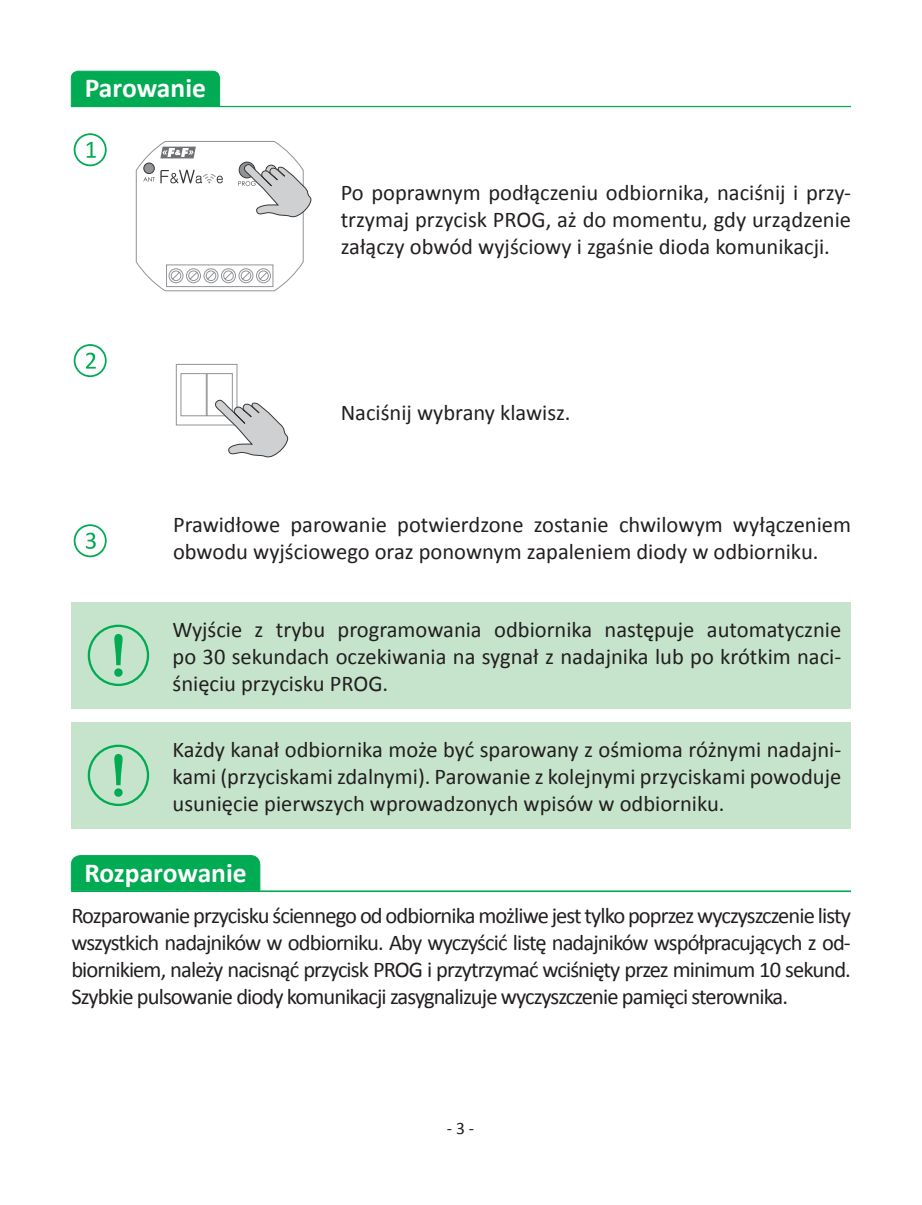
<style>
.page{position:relative;width:922px;height:1205px;background:#fff}
.page>*{position:absolute;margin:0;border:0;box-sizing:border-box;transform-origin:0 0}
.t1{font:700 27.5px "Calibri";color:#fff}
.t2{font:22.5px/27px "Calibri";color:#231f20;text-align:justify}
.t3{font:17.5px "Calibri";color:#231f20}
</style>
<div class="page">
<div style="left:163px;top:602px;width:687px;height:107px;background:#c6e4cc"></div>
<div style="left:71px;top:602px;width:92px;height:107px;background:#c6e4cc"></div>
<div style="left:88px;top:625px;width:61px;height:61px;border:2px solid #00ab53;border-radius:50%"></div>
<svg style="left:114px;top:634px;width:9px;height:43px"></svg>
<div style="left:71px;top:71px;width:149px;height:35px;background:#00ab53"></div>
<hr style="left:71px;top:106px;width:779px;height:1px;background:#00ab53">
<div style="left:239px;top:162px;width:16px;height:16px;border:1px solid #383839;border-radius:50%"></div>
<div style="left:144px;top:163px;width:10px;height:11px;background:#919396;border-radius:50%"></div>
<div style="left:143px;top:163px;width:12px;height:11px;border:1px solid #383839;border-radius:50%"></div>
<svg style="left:160px;top:147px;width:36px;height:11px"></svg>
<svg style="left:143px;top:170px;width:80px;height:13px"></svg>
<svg style="left:166px;top:265px;width:107px;height:22px"></svg>
<div style="left:136px;top:141px;width:167px;height:150px;border:1px solid #919396;border-radius:29px"></div>
<svg style="left:238px;top:163px;width:74px;height:71px"></svg>
<div style="left:70px;top:855px;width:190px;height:36px;background:#00ab53"></div>
<hr style="left:71px;top:890px;width:779px;height:2px;background:#00ab53">
<div style="left:163px;top:722px;width:687px;height:107px;background:#c6e4cc"></div>
<div style="left:71px;top:722px;width:92px;height:107px;background:#c6e4cc"></div>
<div style="left:88px;top:744px;width:61px;height:62px;border:2px solid #00ab53;border-radius:50%"></div>
<svg style="left:114px;top:754px;width:9px;height:43px"></svg>
<div style="left:176px;top:364px;width:61px;height:61px;border:1px solid #919396"></div>
<div style="left:181px;top:373px;width:25px;height:43px;border:1px solid #919396"></div>
<div style="left:207px;top:373px;width:25px;height:43px;border:1px solid #919396"></div>
<svg style="left:215px;top:399px;width:73px;height:59px"></svg>
<div style="left:74px;top:133px;width:33px;height:33px;border:2px solid #00ab53;border-radius:50%"></div>
<svg style="left:87px;top:142px;width:9px;height:16px"></svg>
<div style="left:74px;top:344px;width:33px;height:33px;border:2px solid #00ab53;border-radius:50%"></div>
<svg style="left:86px;top:353px;width:10px;height:16px"></svg>
<div style="left:74px;top:524px;width:33px;height:33px;border:2px solid #00ab53;border-radius:50%"></div>
<svg style="left:86px;top:533px;width:10px;height:16px"></svg>
<p class="t1" style="left:85px;top:69px;width:122px">Parowanie</p>
<p class="t2" style="left:340px;top:178px;width:511px">Po poprawnym podłączeniu odbiornika, naciśnij i przy&shy;trzymaj przycisk PROG, aż do momentu, gdy urządzenie załączy obwód wyjściowy i zgaśnie dioda komunikacji.</p>
<p class="t2" style="left:340px;top:398px;width:231px">Naciśnij wybrany klawisz.</p>
<p class="t2" style="left:173px;top:510px;width:679px">Prawidłowe parowanie potwierdzone zostanie chwilowym wyłączeniem obwodu wyjściowego oraz ponownym zapaleniem diody w odbiorniku.</p>
<p class="t2" style="left:172px;top:615px;width:670px">Wyjście z trybu programowania odbiornika następuje automatycznie po 30 sekundach oczekiwania na sygnał z nadajnika lub po krótkim naci&shy;śnięciu przycisku PROG.</p>
<p class="t2" style="left:172px;top:735px;width:670px">Każdy kanał odbiornika może być sparowany z ośmioma różnymi nadajni&shy;kami (przyciskami zdalnymi). Parowanie z kolejnymi przyciskami powoduje usunięcie pierwszych wprowadzonych wpisów w odbiorniku.</p>
<p class="t1" style="left:84px;top:853px;width:164px">Rozparowanie</p>
<p class="t2" style="left:71px;top:902px;width:780px">Rozparowanie przycisku ściennego od odbiornika możliwe jest tylko poprzez wyczyszczenie listy wszystkich nadajników w odbiorniku. Aby wyczyścić listę nadajników współpracujących z od&shy;biornikiem, należy nacisnąć przycisk PROG i przytrzymać wciśnięty przez minimum 10 sekund.<br>Szybkie pulsowanie diody komunikacji zasygnalizuje wyczyszczenie pamięci sterownika.</p>
<p class="t3" style="left:446px;top:1116px;width:29px">- 3 -</p>
</div>
